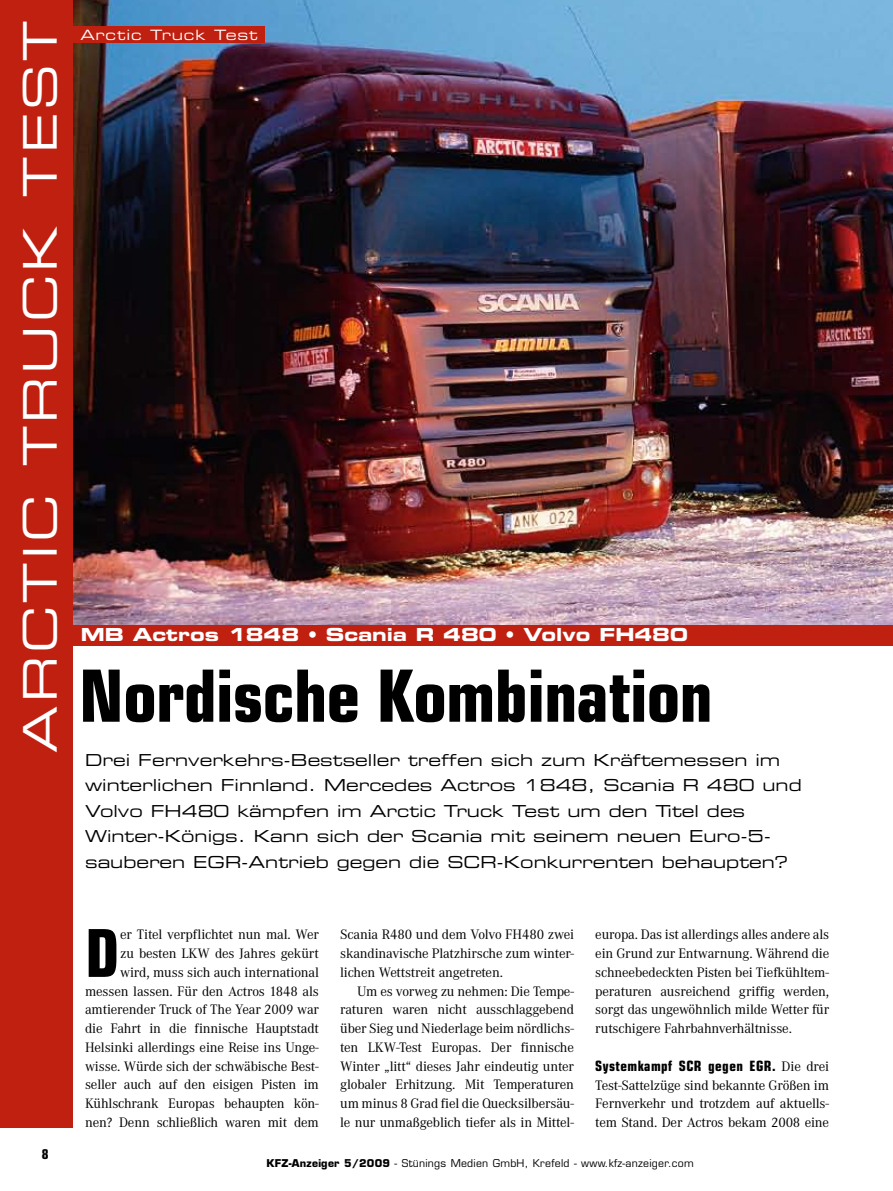
<style>
.page{position:relative;width:893px;height:1191px;background:#fff}
.page>*{position:absolute;margin:0;border:0;box-sizing:border-box;transform-origin:0 0}
.t1{font:700 condensed 72px "Eurostile";letter-spacing:-.01em;color:#000}
.t2{font:700 condensed 66px "Eurostile";color:#000}
.t3{font:46.5px "Eurostile Extended Two";color:#fff}
.t4{font:18px "Eurostile Bold Extended Two";color:#fff}
.t5{font:16.5px/25.5px "Eurostile Extended Two";color:#000}
.t6{font:14.25px/18.8px "Corporate A";letter-spacing:-.01em;color:#000;text-align:justify}
.t7{font:700 condensed 14.25px "Eurostile";letter-spacing:.03em;color:#000}
.t8{font:14.25px "Eurostile Extended Two";letter-spacing:.06em;color:#fff}
.t9{font:700 condensed 13.5px "Eurostile";color:#000}
.t10{font:10.5px "Eurostile";letter-spacing:.025em;color:#000}
.s1{font-family:"Corporate A";font-weight:400;font-stretch:normal}
.s2{font-weight:700}
</style>
<div class="page">
<img style="left:72px;top:0;width:821px;height:626px">
<div style="left:7px;top:26px;width:257px;height:17px;background:#c02010"></div>
<div style="left:0;top:0;width:72px;height:1127px;background:#c02010"></div>
<div style="left:0;top:626px;width:893px;height:19px;background:#c02010"></div>
<h3 class="t3" style="left:8px;top:752px;width:732px;rotate:-90deg">arctic truck test</h3>
<p class="t9" style="left:42px;top:1145px;width:8px">8</p>
<p class="t8" style="left:80px;top:25px;width:179px">Arctic Truck Test</p>
<p class="t4" style="left:81px;top:622px;width:608px">MB Actros 1848 • Scania R 480 • Volvo FH480</p>
<h1 class="t1" style="left:79px;top:652px;width:636px">Nordische Kombination</h1>
<p class="t5" style="left:85px;top:746px;width:718px">Drei Fernverkehrs-Bestseller treffen sich zum Kräftemessen im winterlichen Finnland. Mercedes Actros 1848, Scania R 480 und Volvo FH480 kämpfen im Arctic Truck Test um den Titel des Winter-Königs. Kann sich der Scania mit seinem neuen Euro-5- sauberen EGR-Antrieb gegen die SCR-Konkurrenten behaupten?</p>
<h2 class="t2" style="left:85px;top:913px;width:36px">D</h2>
<p class="t6" style="left:85px;top:925px;width:235px;text-align:right">er Titel verpflichtet nun mal. Wer<br>zu besten LKW des Jahres gekürt<br>wird, muss sich auch international messen lassen. Für den Actros 1848 als amtierender Truck of The Year 2009 war die Fahrt in die finnische Hauptstadt Helsinki allerdings eine Reise ins Unge&shy;wisse. Würde sich der schwäbische Best&shy;seller auch auf den eisigen Pisten im Kühlschrank Europas behaupten kön&shy;nen? Denn schließlich waren mit dem</p>
<p class="t6" style="left:340px;top:925px;width:235px">Scania R480 und dem Volvo FH480 zwei skandinavische Platzhirsche zum winter&shy;lichen Wettstreit angetreten.</p>
<p class="t6" style="left:340px;top:982px;width:235px;text-indent:17px">Um es vorweg zu nehmen: Die Tempe&shy;raturen waren nicht ausschlaggebend über Sieg und Niederlage beim nördlichs&shy;ten LKW-Test Europas. Der finnische Winter „litt“ dieses Jahr eindeutig unter globaler Erhitzung. Mit Temperaturen um minus 8 Grad fiel die Quecksilbersäu&shy;le nur unmaßgeblich tiefer als in Mittel-</p>
<p class="t6" style="left:595px;top:925px;width:235px">europa. Das ist allerdings alles andere als ein Grund zur Entwarnung. Während die schneebedeckten Pisten bei Tiefkühltem&shy;peraturen ausreichend griffig werden, sorgt das ungewöhnlich milde Wetter für rutschigere Fahrbahnverhältnisse.</p>
<p class="t7" style="left:595px;top:1057px;width:235px">Systemkampf SCR gegen EGR. <span class="s1">Die drei</span></p>
<p class="t6" style="left:595px;top:1075px;width:235px">Test-Sattelzüge sind bekannte Größen im Fernverkehr und trotzdem auf aktuells&shy;tem Stand. Der Actros bekam 2008 eine</p>
<p class="t10" style="left:267px;top:1157px;width:429px"><span class="s2">KFZ-Anzeiger 5/2009</span> - Stünings Medien GmbH, Krefeld - www.kfz-anzeiger.com</p>
</div>
